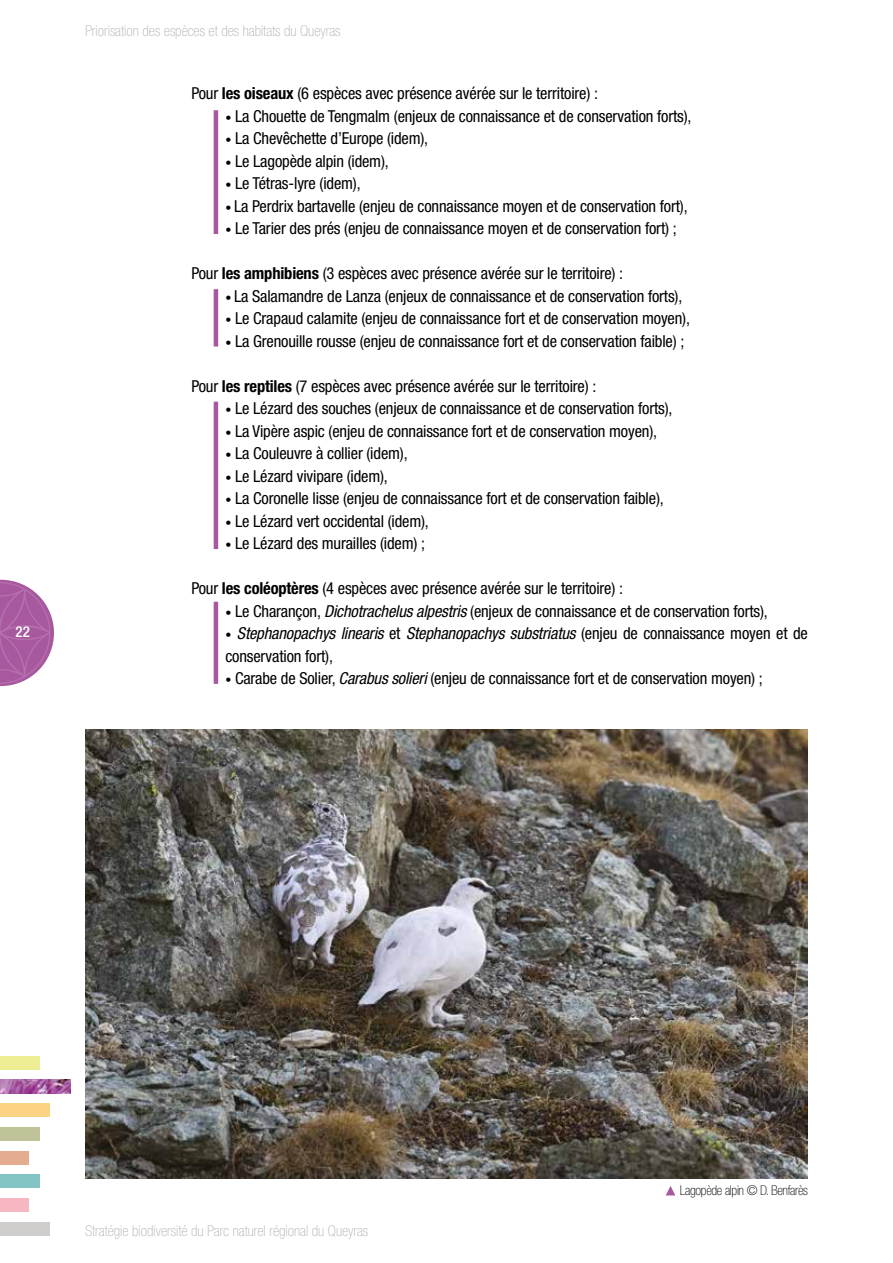
<style>
.page{position:relative;width:893px;height:1263px;background:#fff}
.page>*{position:absolute;margin:0;border:0;box-sizing:border-box;transform-origin:0 0}
.t1{font:condensed 16.5px/22.5px "Helvetica Neue LT Std";letter-spacing:-.01em;color:#000}
.t2{font:100 condensed 15px "Helvetica Neue LT Std";color:#b5b4b4}
.t3{font:500 condensed 15px "Helvetica Neue LT Std";color:#fff}
.t4{font:100 condensed 13.5px "Helvetica Neue LT Std";letter-spacing:-.025em;color:#000}
.s1{font-weight:700}
.s2{font-size:12px}
.s3{font-style:italic}
</style>
<div class="page">
<svg style="left:0;top:580px;width:54px;height:106px"></svg>
<img style="left:0;top:1079px;width:70px;height:14px">
<div style="left:0;top:1174px;width:39px;height:14px;background:#83c4c5"></div>
<div style="left:0;top:1150px;width:29px;height:14px;background:#e5ad90"></div>
<div style="left:0;top:1222px;width:50px;height:13px;background:#cecdcc"></div>
<div style="left:0;top:1127px;width:39px;height:14px;background:#c0c399"></div>
<div style="left:0;top:1198px;width:28px;height:14px;background:#f6b7c3"></div>
<div style="left:0;top:1103px;width:50px;height:14px;background:#fbd383"></div>
<div style="left:0;top:1055px;width:39px;height:14px;background:#eeee95"></div>
<img style="left:85px;top:729px;width:723px;height:450px">
<svg style="left:666px;top:1186px;width:9px;height:9px"></svg>
<hr style="left:214px;top:110px;width:4px;height:124px;background:#a7589e">
<hr style="left:214px;top:289px;width:4px;height:58px;background:#a7589e">
<hr style="left:214px;top:402px;width:4px;height:147px;background:#a7589e">
<hr style="left:214px;top:602px;width:4px;height:82px;background:#a7589e">
<p class="t3" style="left:16px;top:623px;width:16px">22</p>
<p class="t2" style="left:85px;top:23px;width:257px">Priorisation des espèces et des habitats du Queyras</p>
<p class="t1" style="left:191px;top:82px;width:408px">Pour <span class="s1">les oiseaux</span> (6 espèces avec présence avérée sur le territoire) :</p>
<p class="t1" style="left:225px;top:104px;width:468px"><span class="s2">•</span> La Chouette de Tengmalm (enjeux de connaissance et de conservation forts),</p>
<p class="t1" style="left:225px;top:127px;width:204px"><span class="s2">•</span> La Chevêchette d’Europe (idem),</p>
<p class="t1" style="left:225px;top:149px;width:165px"><span class="s2">•</span> Le Lagopède alpin (idem),</p>
<p class="t1" style="left:225px;top:172px;width:137px"><span class="s2">•</span> Le Tétras-lyre (idem),</p>
<p class="t1" style="left:225px;top:194px;width:464px"><span class="s2">•</span> La Perdrix bartavelle (enjeu de connaissance moyen et de conservation fort),</p>
<p class="t1" style="left:225px;top:217px;width:453px"><span class="s2">•</span> Le Tarier des prés (enjeu de connaissance moyen et de conservation fort) ;</p>
<p class="t1" style="left:191px;top:262px;width:433px">Pour <span class="s1">les amphibiens</span> (3 espèces avec présence avérée sur le territoire) :</p>
<p class="t1" style="left:225px;top:284px;width:459px"><span class="s2">•</span> La Salamandre de Lanza (enjeux de connaissance et de conservation forts),</p>
<p class="t1" style="left:225px;top:307px;width:466px"><span class="s2">•</span> Le Crapaud calamite (enjeu de connaissance fort et de conservation moyen),</p>
<p class="t1" style="left:225px;top:329px;width:460px"><span class="s2">•</span> La Grenouille rousse (enjeu de connaissance fort et de conservation faible) ;</p>
<p class="t1" style="left:191px;top:374px;width:406px">Pour <span class="s1">les reptiles</span> (7 espèces avec présence avérée sur le territoire) :</p>
<p class="t1" style="left:225px;top:397px;width:449px"><span class="s2">•</span> Le Lézard des souches (enjeux de connaissance et de conservation forts),</p>
<p class="t1" style="left:225px;top:419px;width:433px"><span class="s2">•</span> La Vipère aspic (enjeu de connaissance fort et de conservation moyen),</p>
<p class="t1" style="left:225px;top:442px;width:184px"><span class="s2">•</span> La Couleuvre à collier (idem),</p>
<p class="t1" style="left:225px;top:464px;width:164px"><span class="s2">•</span> Le Lézard vivipare (idem),</p>
<p class="t1" style="left:225px;top:487px;width:440px"><span class="s2">•</span> La Coronelle lisse (enjeu de connaissance fort et de conservation faible),</p>
<p class="t1" style="left:225px;top:509px;width:205px"><span class="s2">•</span> Le Lézard vert occidental (idem),</p>
<p class="t1" style="left:225px;top:532px;width:201px"><span class="s2">•</span> Le Lézard des murailles (idem) ;</p>
<p class="t1" style="left:191px;top:577px;width:433px">Pour <span class="s1">les coléoptères</span> (4 espèces avec présence avérée sur le territoire) :</p>
<p class="t1" style="left:225px;top:599px;width:544px"><span class="s2">•</span> Le Charançon, <span class="s3">Dichotrachelus alpestris</span> (enjeux de connaissance et de conservation forts),</p>
<p class="t1" style="left:225px;top:622px;width:584px"><span class="s2">•</span> <span class="s3">Stephanopachys linearis</span> et <span class="s3">Stephanopachys substriatus</span> (enjeu de connaissance moyen et de conservation fort),</p>
<p class="t1" style="left:225px;top:667px;width:539px"><span class="s2">•</span> Carabe de Solier, <span class="s3">Carabus solieri</span> (enjeu de connaissance fort et de conservation moyen) ;</p>
<p class="t2" style="left:85px;top:1222px;width:285px">Stratégie biodiversité du Parc naturel régional du Queyras</p>
<p class="t4" style="left:680px;top:1183px;width:130px">Lagopède alpin © D. Benfarès</p>
</div>
